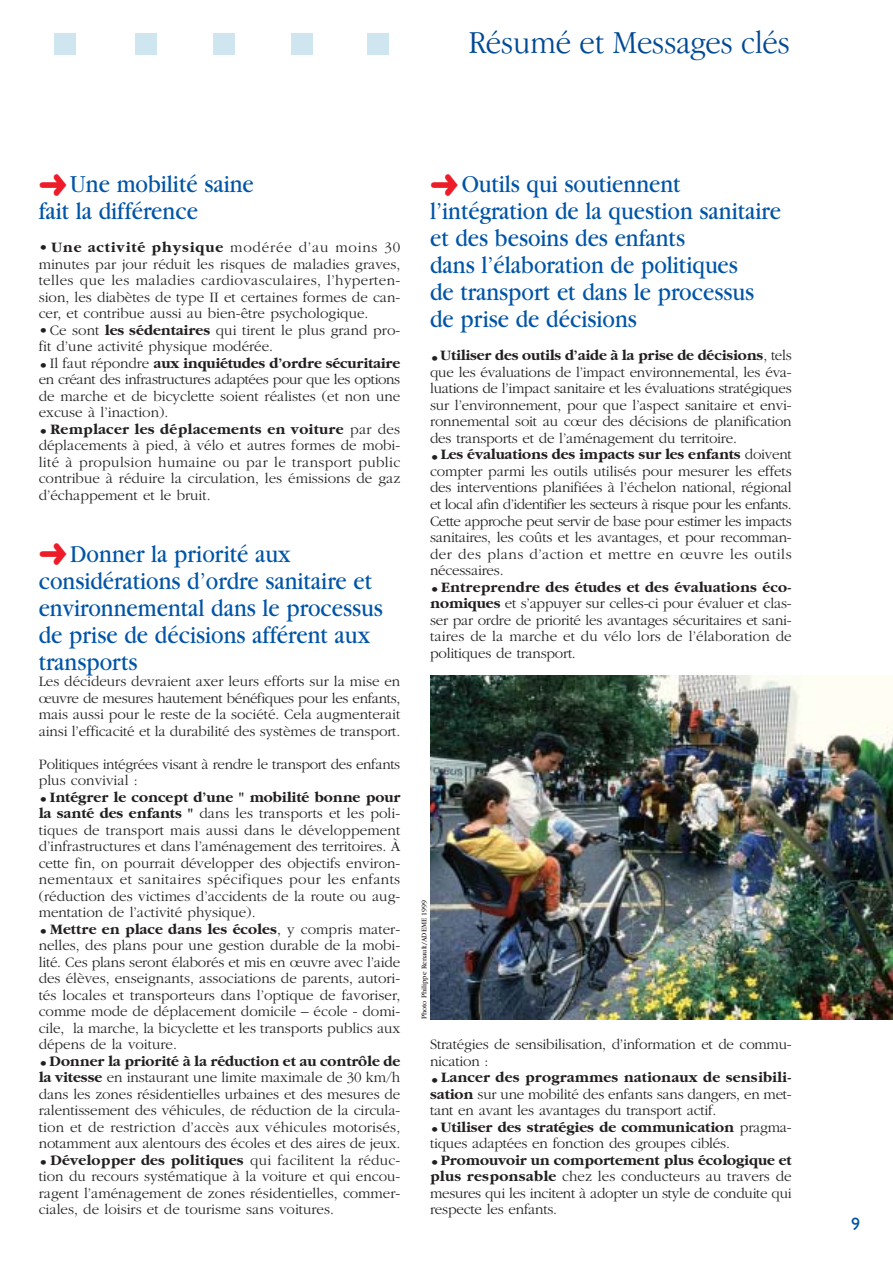
<style>
.page{position:relative;width:893px;height:1262px;background:#fff}
.page>*{position:absolute;margin:0;border:0;box-sizing:border-box;transform-origin:0 0}
.t1{font:300 33px "Garamond IT Cby BT";letter-spacing:-.005em;color:#004993;scale:.93 1}
.t2{font:25.5px/27px "Garamond";color:#0054a6;scale:.9 1}
.t3{font:18px "Gill Sans";color:#0054a6}
.t4{font:300 15px/16.5px "Garamond";letter-spacing:-.005em;color:#231f20;text-align:justify}
.t5{font:7.5px "Garamond";color:#231f20}
.s1{color:#ed1c29}
.s2{font-weight:700}
</style>
<div class="page">
<div style="left:55px;top:33px;width:21px;height:21px;background:#cfe5f0"></div>
<div style="left:135px;top:33px;width:22px;height:21px;background:#cfe5f0"></div>
<div style="left:213px;top:33px;width:21px;height:21px;background:#cfe5f0"></div>
<div style="left:291px;top:33px;width:21px;height:21px;background:#cfe5f0"></div>
<div style="left:367px;top:33px;width:21px;height:21px;background:#cfe5f0"></div>
<img style="left:430px;top:675px;width:462px;height:344px">
<h1 class="t1" style="left:468px;top:30px;width:347px">Résumé et Messages clés</h1>
<h2 class="t2" style="left:39px;top:173px;width:240px"><span class="s1">➜</span>Une mobilité saine fait la différence</h2>
<p class="t4" style="left:39px;top:240px;width:363px">• <span class="s2">Une activité physique</span> modérée d’au moins 30 minutes par jour réduit les risques de maladies graves, telles que les maladies cardiovasculaires, l’hyperten&shy;sion, les diabètes de type II et certaines formes de can&shy;cer, et contribue aussi au bien-être psychologique.</p>
<p class="t4" style="left:39px;top:323px;width:363px">•Ce sont <span class="s2">les sédentaires</span> qui tirent le plus grand pro&shy;fit d’une activité physique modérée.</p>
<p class="t4" style="left:39px;top:356px;width:363px">•Il faut répondre <span class="s2">aux inquiétudes d’ordre sécuritaire </span>en créant des infrastructures adaptées pour que les options de marche et de bicyclette soient réalistes (et non une excuse à l’inaction).</p>
<p class="t4" style="left:39px;top:422px;width:363px">•<span class="s2">Remplacer les déplacements en voiture</span> par des déplacements à pied, à vélo et autres formes de mobi&shy;lité à propulsion humaine ou par le transport public contribue à réduire la circulation, les émissions de gaz d’échappement et le bruit.</p>
<h2 class="t2" style="left:39px;top:542px;width:384px"><span class="s1">➜</span>Donner la priorité aux considérations d’ordre sanitaire et environnemental dans le processus de prise de décisions afférent aux transports</h2>
<p class="t4" style="left:39px;top:674px;width:363px">Les décideurs devraient axer leurs efforts sur la mise en œuvre de mesures hautement bénéfiques pour les enfants, mais aussi pour le reste de la société. Cela augmenterait ainsi l’efficacité et la durabilité des systèmes de transport.</p>
<p class="t4" style="left:39px;top:756px;width:363px">Politiques intégrées visant à rendre le transport des enfants plus convivial :</p>
<p class="t4" style="left:39px;top:789px;width:363px">•<span class="s2">Intégrer le concept d’une " mobilité bonne pour la santé des enfants "</span> dans les transports et les poli&shy;tiques de transport mais aussi dans le développement d’infrastructures et dans l’aménagement des territoires. À cette fin, on pourrait développer des objectifs environ&shy;nementaux et sanitaires spécifiques pour les enfants (réduction des victimes d’accidents de la route ou aug&shy;mentation de l’activité physique).</p>
<p class="t4" style="left:39px;top:921px;width:363px">•<span class="s2">Mettre en place dans les écoles</span>, y compris mater&shy;nelles, des plans pour une gestion durable de la mobi&shy;lité. Ces plans seront élaborés et mis en œuvre avec l’aide des élèves, enseignants, associations de parents, autori&shy;tés locales et transporteurs dans l’optique de favoriser, comme mode de déplacement domicile – école - domi&shy;cile, la marche, la bicyclette et les transports publics aux dépens de la voiture.</p>
<p class="t4" style="left:39px;top:1053px;width:363px">•<span class="s2">Donner la priorité à la réduction et au contrôle de la vitesse</span> en instaurant une limite maximale de 30 km/h dans les zones résidentielles urbaines et des mesures de ralentissement des véhicules, de réduction de la circula&shy;tion et de restriction d’accès aux véhicules motorisés, notamment aux alentours des écoles et des aires de jeux.</p>
<p class="t4" style="left:39px;top:1152px;width:363px">• <span class="s2">Développer des politiques</span> qui facilitent la réduc&shy;tion du recours systématique à la voiture et qui encou&shy;ragent l’aménagement de zones résidentielles, commer&shy;ciales, de loisirs et de tourisme sans voitures.</p>
<h2 class="t2" style="left:430px;top:173px;width:391px"><span class="s1">➜</span>Outils qui soutiennent l’intégration de la question sanitaire et des besoins des enfants<br>dans l’élaboration de politiques<br>de transport et dans le processus de prise de décisions</h2>
<p class="t4" style="left:430px;top:348px;width:363px">•<span class="s2">Utiliser des outils d’aide à la prise de décisions</span>, tels que les évaluations de l’impact environnemental, les éva&shy;luations de l’impact sanitaire et les évaluations stratégiques sur l’environnement, pour que l’aspect sanitaire et envi&shy;ronnemental soit au cœur des décisions de planification des transports et de l’aménagement du territoire.</p>
<p class="t4" style="left:430px;top:447px;width:363px">•<span class="s2">Les évaluations des impacts sur les enfants</span> doivent compter parmi les outils utilisés pour mesurer les effets des interventions planifiées à l’échelon national, régional et local afin d’identifier les secteurs à risque pour les enfants.<br>Cette approche peut servir de base pour estimer les impacts sanitaires, les coûts et les avantages, et pour recomman&shy;der des plans d’action et mettre en œuvre les outils nécessaires.</p>
<p class="t4" style="left:430px;top:579px;width:363px">•<span class="s2">Entreprendre des études et des évaluations éco&shy;nomiques</span> et s’appuyer sur celles-ci pour évaluer et clas&shy;ser par ordre de priorité les avantages sécuritaires et sani&shy;taires de la marche et du vélo lors de l’élaboration de politiques de transport.</p>
<p class="t5" style="left:421px;top:1019px;width:120px;rotate:-90deg">Photo Philippe Renault/ADEME 1999</p>
<p class="t4" style="left:430px;top:1037px;width:363px">Stratégies de sensibilisation, d’information et de commu&shy;nication :</p>
<p class="t4" style="left:430px;top:1070px;width:363px">•<span class="s2">Lancer des programmes nationaux de sensibili&shy;sation</span> sur une mobilité des enfants sans dangers, en met&shy;tant en avant les avantages du transport actif.</p>
<p class="t4" style="left:430px;top:1119px;width:363px">•<span class="s2">Utiliser des stratégies de communication</span> pragma&shy;tiques adaptées en fonction des groupes ciblés.</p>
<p class="t4" style="left:430px;top:1152px;width:363px">•<span class="s2">Promouvoir un comportement plus écologique et plus responsable</span> chez les conducteurs au travers de mesures qui les incitent à adopter un style de conduite qui respecte les enfants.</p>
<p class="t3" style="left:851px;top:1217px;width:10px">9</p>
</div>
